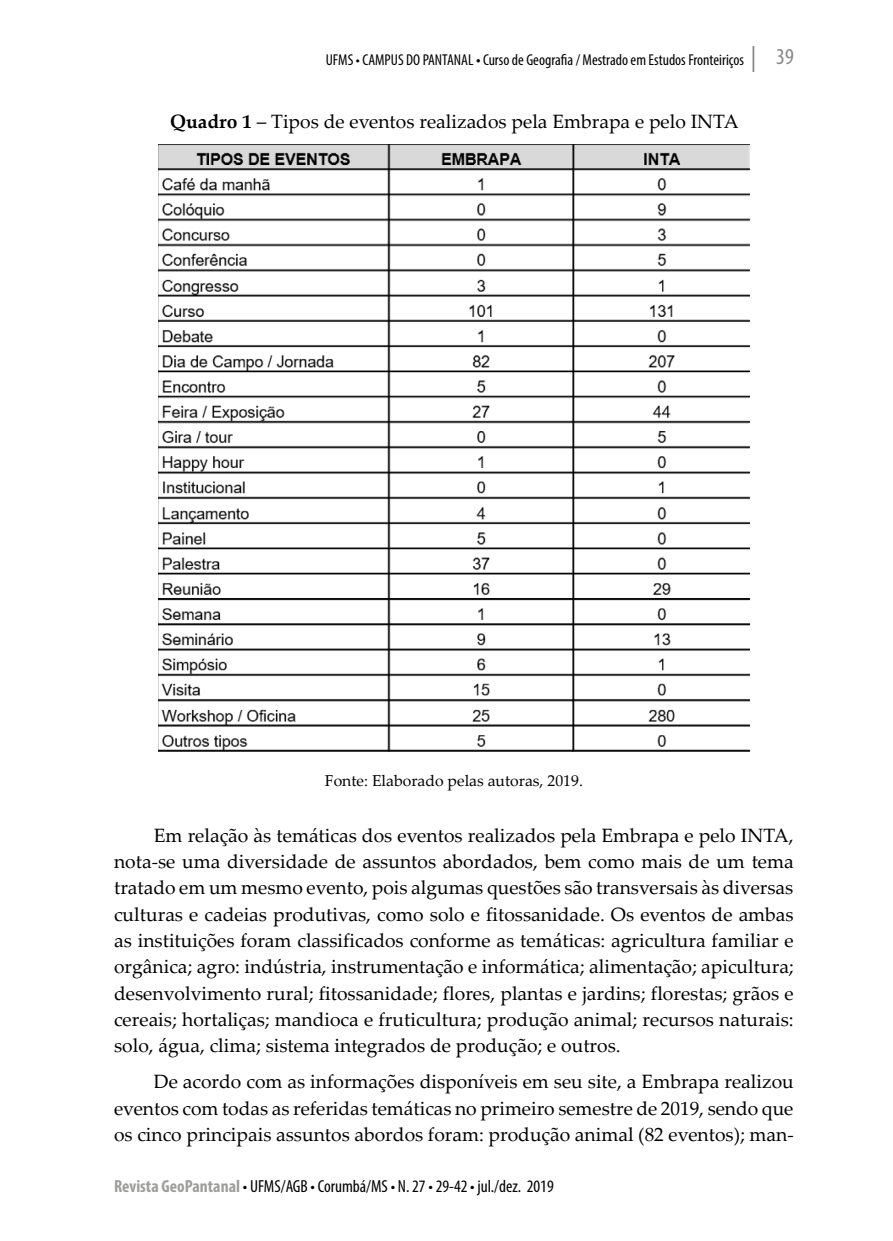
<style>
.page{position:relative;width:893px;height:1241px;background:#fff}
.page>*{position:absolute;margin:0;border:0;box-sizing:border-box;transform-origin:0 0}
.t1{font:condensed 22.75px "Myriad Pro";color:#878787}
._09_-_Corpo_do_Texto{font:19.25px/26.2px "Palatino Linotype";color:#000;text-align:justify}
._10_-_Legenda{font:19.25px "Palatino Linotype";color:#000}
.t2{font:condensed 17.5px "Myriad Pro";color:#000}
.t3{font:condensed 15.75px "Myriad Pro";color:#000}
.Fonte{font:15.75px "Palatino Linotype";color:#000}
.s1{font-weight:700}
.s2{font-weight:700;color:#9d9d9c}
</style>
<div class="page">
<hr style="left:752px;top:46px;width:2px;height:26px;background:#878787">
<img style="left:159px;top:144px;width:590px;height:607px">
<p class="t3" style="left:326px;top:50px;width:420px">UFMS • CAMPUS DO PANTANAL <span class="s1">•</span> Curso de Geografia / Mestrado em Estudos Fronteiriços</p>
<p class="t1" style="left:776px;top:43px;width:19px">39</p>
<p class="_10_-_Legenda" style="left:170px;top:108px;width:570px"><span class="s1">Quadro 1</span> – Tipos de eventos realizados pela Embrapa e pelo INTA</p>
<p class="Fonte" style="left:325px;top:769px;width:260px">Fonte: Elaborado pelas autoras, 2019.</p>
<p class="_09_-_Corpo_do_Texto" style="left:114px;top:821px;width:681px;text-indent:40px">Em relação às temáticas dos eventos realizados pela Embrapa e pelo INTA, nota-se uma diversidade de assuntos abordados, bem como mais de um tema tratado em um mesmo evento, pois algumas questões são transversais às diversas culturas e cadeias produtivas, como solo e fitossanidade. Os eventos de ambas as instituições foram classificados conforme as temáticas: agricultura familiar e orgânica; agro: indústria, instrumentação e informática; alimentação; apicultura; desenvolvimento rural; fitossanidade; flores, plantas e jardins; florestas; grãos e cereais; hortaliças; mandioca e fruticultura; produção animal; recursos naturais: solo, água, clima; sistema integrados de produção; e outros.</p>
<p class="_09_-_Corpo_do_Texto" style="left:114px;top:1067px;width:681px;text-indent:40px">De acordo com as informações disponíveis em seu site, a Embrapa realizou eventos com todas as referidas temáticas no primeiro semestre de 2019, sendo que os cinco principais assuntos abordos foram: produção animal (82 eventos); man-</p>
<p class="t2" style="left:114px;top:1175px;width:441px"><span class="s2">Revista GeoPantanal</span> • UFMS/AGB • Corumbá/MS • N. 27 • 29-42 • jul./dez. 2019</p>
</div>
